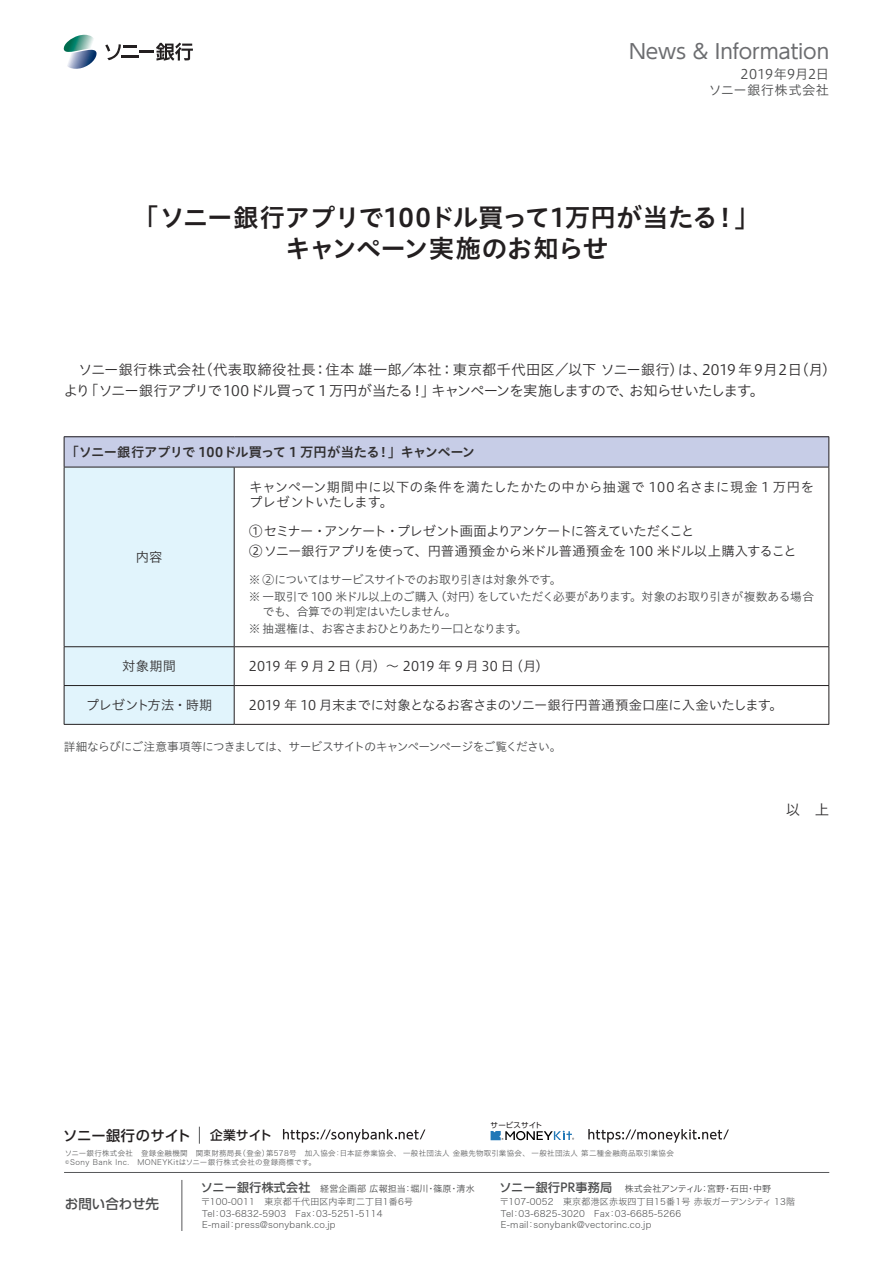
<style>
.page{position:relative;width:893px;height:1263px;background:#fff}
.page>*{position:absolute;margin:0;border:0;box-sizing:border-box;transform-origin:0 0}
.t1{font:25.5px/32px "Hiragino UD Sans Std W6";letter-spacing:-.015em;color:#231f20}
.t2{font:20.25px "UD Shin Go NT Pro";letter-spacing:-.01em;color:#6c6d70}
.t3{font:14.4px "Hiragino UD Sans Std W3";letter-spacing:-.005em;color:#312f30}
.t4{font:14.4px "Hiragino UD Sans Std W3";letter-spacing:-.055em;color:#312f30}
.t5{font:14.4px "Hiragino UD Sans Std W3";letter-spacing:-.04em;color:#312f30}
.t6{font:14.4px "Hiragino UD Sans Std W3";letter-spacing:.045em;color:#312f30}
.t7{font:14.4px "Hiragino UD Sans Std W3";letter-spacing:.02em;color:#312f30}
.t8{font:500 14.25px "UD Shin Go Pro";letter-spacing:.025em;color:#231f20}
.t9{font:500 13.5px "UD Shin Go Pro";letter-spacing:-.005em;color:#4b4c4d}
.t10{font:13.35px/15.9px "Hiragino UD Sans Std W3";letter-spacing:.03em;color:#312f30}
.t11{font:13.35px/20.2px "Hiragino UD Sans Std W3";letter-spacing:-.03em;color:#312f30}
.t12{font:13.35px "Hiragino UD Sans Std W3";letter-spacing:-.02em;color:#312f30}
.t13{font:13.35px "Hiragino UD Sans Std W3";color:#312f30}
.t14{font:13.35px "Hiragino UD Sans Std W6";letter-spacing:-.03em;color:#312f30}
.t15{font:13.35px "Hiragino UD Sans Std W3";letter-spacing:-.05em;color:#312f30}
.t16{font:13.35px/15.9px "Hiragino UD Sans Std W3";letter-spacing:.025em;color:#4b4c4d;text-align:right}
.t17{font:13.35px "Hiragino UD Sans Std W3";letter-spacing:.2em;color:#312f30}
.t18{font:500 12.75px "UD Shin Go Pro";letter-spacing:.005em;color:#231f20}
.t19{font:500 12px "UD Shin Go Pro";letter-spacing:.025em;color:#4b4c4d}
.t20{font:11.7px/17px "Hiragino UD Sans Std W3";letter-spacing:-.05em;color:#4b4c4d}
.t21{font:11.7px/14.9px "Hiragino UD Sans Std W3";letter-spacing:-.02em;color:#4b4c4d}
.t22{font:9px/11.2px "Hira Kaku Std W2";letter-spacing:.025em;color:#4b4c4d}
.t23{font:9px "Hira Kaku Std W3";letter-spacing:.025em;color:#4b4c4d}
.t24{font:9px "Hira Kaku Std W3";letter-spacing:-.045em;color:#4b4c4d}
.t25{font:7.5px/9px "Hira Kaku Std W2";letter-spacing:.04em;color:#4b4c4d}
.t26{font:7.5px "UD Shin Go Pro";letter-spacing:.01em;color:#231f20}
</style>
<div class="page">
<svg style="left:588px;top:1129px;width:141px;height:14px"></svg>
<svg style="left:283px;top:1129px;width:142px;height:14px"></svg>
<hr style="left:64px;top:1172px;width:765px;height:1px;background:#57585a">
<svg style="left:199px;top:1127px;width:1px;height:17px"></svg>
<hr style="left:182px;top:1180px;width:1px;height:51px;background:#57585a">
<svg style="left:491px;top:1131px;width:83px;height:9px"></svg>
<div style="left:64px;top:437px;width:765px;height:30px;background:#c7cde7"></div>
<div style="left:65px;top:468px;width:169px;height:256px;background:#e1f4fc"></div>
<hr style="left:64px;top:436px;width:170px;height:1px;background:#231f20">
<hr style="left:64px;top:437px;width:1px;height:30px;background:#231f20">
<hr style="left:234px;top:436px;width:595px;height:1px;background:#231f20">
<hr style="left:828px;top:437px;width:1px;height:30px;background:#231f20">
<hr style="left:64px;top:467px;width:170px;height:1px;background:#231f20">
<hr style="left:64px;top:467px;width:1px;height:179px;background:#231f20">
<hr style="left:234px;top:467px;width:595px;height:1px;background:#231f20">
<hr style="left:234px;top:467px;width:1px;height:179px;background:#231f20">
<hr style="left:828px;top:467px;width:1px;height:179px;background:#231f20">
<hr style="left:64px;top:646px;width:170px;height:1px;background:#231f20">
<hr style="left:64px;top:647px;width:1px;height:38px;background:#231f20">
<hr style="left:234px;top:646px;width:595px;height:1px;background:#231f20">
<hr style="left:234px;top:647px;width:1px;height:38px;background:#231f20">
<hr style="left:828px;top:647px;width:1px;height:38px;background:#231f20">
<hr style="left:64px;top:685px;width:170px;height:1px;background:#231f20">
<hr style="left:64px;top:686px;width:1px;height:38px;background:#231f20">
<hr style="left:234px;top:685px;width:595px;height:1px;background:#231f20">
<hr style="left:234px;top:686px;width:1px;height:38px;background:#231f20">
<hr style="left:828px;top:686px;width:1px;height:38px;background:#231f20">
<hr style="left:64px;top:724px;width:170px;height:1px;background:#231f20">
<hr style="left:234px;top:724px;width:595px;height:1px;background:#231f20">
<svg style="left:63px;top:35px;width:34px;height:34px"></svg>
<svg style="left:105px;top:43px;width:88px;height:18px"></svg>
<h2 class="t2" style="left:629px;top:35px;width:202px">News &amp; Information</h2>
<h3 class="t16" style="left:708px;top:66px;width:122px">2019年 月9 日2<br>ソニー銀行株式会社</h3>
<h1 class="t1" style="left:285px;top:200px;width:434px;text-indent:-151px">「ソニー銀行アプリで100ドル買って1万円が当たるキャンペーン実施のお知らせ</h1>
<h1 class="t1" style="left:712px;top:200px;width:27px">!</h1>
<h1 class="t1" style="left:734px;top:200px;width:27px">「</h1>
<h3 class="t7" style="left:199px;top:359px;width:119px">（代表取締役社長</h3>
<h3 class="t3" style="left:413px;top:359px;width:296px">本社：東京都千代田区／以下ソニー銀行は） 、</h3>
<h3 class="t6" style="left:702px;top:359px;width:136px">2019年9月2 （日月(</h3>
<h3 class="t3" style="left:313px;top:359px;width:104px">：住本雄一郎／</h3>
<h3 class="t3" style="left:64px;top:359px;width:144px">　ソニー銀行株式会社</h3>
<h3 class="t5" style="left:84px;top:380px;width:330px">「ソニー銀行アプリで100ドル買って 1 万円が当たる</h3>
<h3 class="t4" style="left:629px;top:380px;width:137px">お知らせいたします。</h3>
<h3 class="t4" style="left:431px;top:380px;width:203px">キャンペーンを実施しますので、</h3>
<h3 class="t3" style="left:64px;top:380px;width:28px">より</h3>
<h3 class="t3" style="left:410px;top:380px;width:26px">！」</h3>
<h3 class="t14" style="left:66px;top:442px;width:315px">「ソニー銀行アプリで 100ドル買って 1 万円が当たる</h3>
<h3 class="t14" style="left:377px;top:442px;width:100px">！」キャンペーン</h3>
<h3 class="t13" style="left:136px;top:547px;width:28px">内容</h3>
<h3 class="t13" style="left:122px;top:656px;width:56px">対象期間</h3>
<h3 class="t13" style="left:86px;top:695px;width:128px">プレゼント方法・時期</h3>
<h3 class="t10" style="left:249px;top:478px;width:566px">キャンペーン期間中に以下の条件を満たしたかたの中から抽選で 100 名さまに現金 1 万円をプレゼントいたします。</h3>
<h3 class="t15" style="left:397px;top:521px;width:299px">プレゼント画面よりアンケートに答えていただくこと</h3>
<h3 class="t11" style="left:249px;top:520px;width:549px">①セミナー・<br>②ソニー銀行アプリを使って、円普通預金から米ドル普通預金を 100 米ドル以上購入すること</h3>
<p class="t20" style="left:478px;top:570px;width:338px;text-indent:-229px">※ ②についてはサービスサイトでのお取り引きは対象外です。<br>をしていただく必要があります。対象のお取り引きが複数ある場合</p>
<h3 class="t13" style="left:324px;top:521px;width:77px">アンケート・</h3>
<p class="t21" style="left:262px;top:588px;width:195px;text-indent:-14px">※ 一取引で 100 米ドル以上のご購入<br>でも、合算での判定はいたしません。</p>
<p class="t20" style="left:249px;top:619px;width:280px">※ 抽選権は、お客さまおひとりあたり一口となります。</p>
<h3 class="t13" style="left:510px;top:656px;width:41px">（月(</h3>
<p class="t20" style="left:435px;top:587px;width:48px">（対円）</p>
<h3 class="t13" style="left:347px;top:656px;width:169px">（月）～ 2019 年 9 月 30 日</h3>
<h3 class="t17" style="left:249px;top:656px;width:104px">2019年9月2日</h3>
<h3 class="t12" style="left:249px;top:695px;width:535px">2019 年 10 月末までに対象となるお客さまのソニー銀行円普通預金口座に入金いたします。</h3>
<p class="t20" style="left:64px;top:737px;width:499px">詳細ならびにご注意事項等につきましては、サービスサイトのキャンペーンページをご覧ください。</p>
<h3 class="t8" style="left:63px;top:1124px;width:129px">ソニー銀行のサイト</h3>
<h3 class="t18" style="left:210px;top:1124px;width:63px">企業サイト</h3>
<p class="t26" style="left:491px;top:1119px;width:53px">サービスサイト</p>
<h3 class="t3" style="left:786px;top:798px;width:45px">以　上</h3>
<p class="t25" style="left:340px;top:1148px;width:336px">日本証券業協会、一般社団法人金融先物取引業協会、一般社団法人第二種金融商品取引業協会</p>
<p class="t25" style="left:239px;top:1148px;width:99px">（登金第） 578号　加入協会</p>
<p class="t25" style="left:116px;top:1148px;width:202px;text-indent:-51px">ソニー銀行株式会社　登録金融機関　関東財務局長<br>Inc 　. MONEYKitはソニー銀行株式会社の登録商標です。</p>
<p class="t25" style="left:334px;top:1148px;width:9px">：</p>
<p class="t25" style="left:65px;top:1157px;width:26px">©Sony</p>
<h3 class="t9" style="left:65px;top:1192px;width:96px">お問い合わせ先</h3>
<p class="t25" style="left:93px;top:1157px;width:21px">Bank</p>
<h3 class="t19" style="left:201px;top:1177px;width:111px">ソニー銀行株式会社</h3>
<p class="t22" style="left:309px;top:1196px;width:105px;text-indent:-108px">〒100-0011　東京都千代田区内幸町二丁目1番6号：03-5251-5114</p>
<h3 class="t19" style="left:500px;top:1177px;width:114px">ソニー銀行PR事務局</h3>
<p class="t22" style="left:608px;top:1196px;width:189px;text-indent:-108px">〒107-0052　東京都港区赤坂四丁目15番1号赤坂ガーデンシティ 13階：03-6685-5266</p>
<p class="t23" style="left:433px;top:1181px;width:20px">篠原</p>
<p class="t23" style="left:311px;top:1181px;width:96px">　経営企画部広報担当</p>
<p class="t23" style="left:457px;top:1181px;width:20px">清水</p>
<p class="t23" style="left:707px;top:1181px;width:20px">宮野</p>
<p class="t24" style="left:625px;top:1181px;width:79px">株式会社アンティル</p>
<p class="t23" style="left:753px;top:1181px;width:20px">中野</p>
<p class="t23" style="left:411px;top:1181px;width:20px">堀川</p>
<p class="t23" style="left:730px;top:1181px;width:20px">石田</p>
<p class="t23" style="left:404px;top:1181px;width:10px">：</p>
<p class="t23" style="left:700px;top:1181px;width:10px">：</p>
<p class="t23" style="left:426px;top:1181px;width:10px">・</p>
<p class="t23" style="left:450px;top:1181px;width:10px">・</p>
<p class="t23" style="left:723px;top:1181px;width:10px">・</p>
<p class="t23" style="left:746px;top:1181px;width:10px">・</p>
<p class="t22" style="left:213px;top:1207px;width:100px">：03-6832-5903　Fax</p>
<p class="t22" style="left:511px;top:1207px;width:100px">：03-6825-3020　Fax</p>
<p class="t22" style="left:202px;top:1207px;width:14px">Tel</p>
<p class="t22" style="left:501px;top:1207px;width:14px">Tel</p>
<p class="t22" style="left:235px;top:1218px;width:102px">press@sonybank.co j p.</p>
<p class="t22" style="left:202px;top:1218px;width:29px">E-ｍail</p>
<p class="t22" style="left:228px;top:1218px;width:10px">：</p>
<p class="t22" style="left:534px;top:1218px;width:119px">sonybank@vectorinc.co j p.</p>
<p class="t22" style="left:501px;top:1218px;width:29px">E-ｍail</p>
<p class="t22" style="left:527px;top:1218px;width:10px">：</p>
</div>
